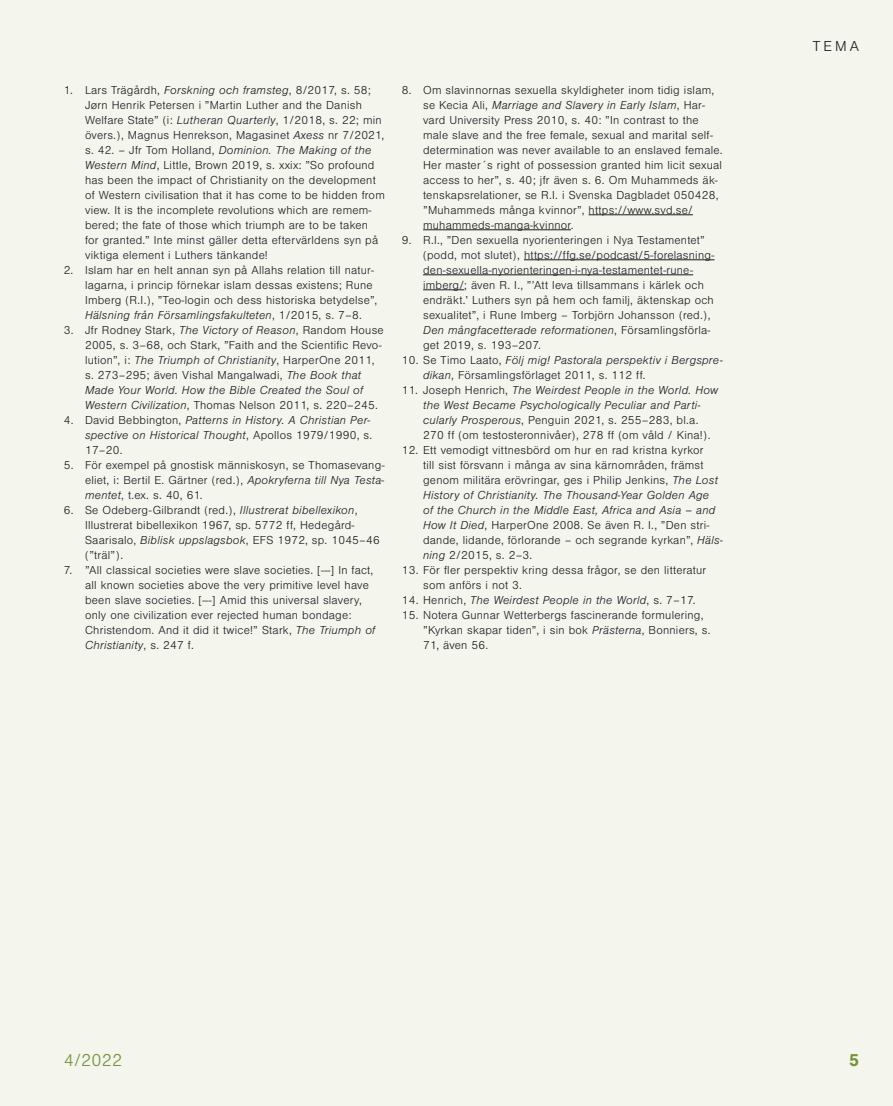
<style>
.page{position:relative;width:893px;height:1106px;background:#f4f5ed}
.page>*{position:absolute;margin:0;border:0;box-sizing:border-box;transform-origin:0 0}
.t1{font:300 18px "Nimbus San";color:#76933b}
.t2{font:700 18px "Nimbus San";color:#76933b}
.t3{font:300 15px "Nimbus San";color:#1b1c20}
.t4{font:300 12px/15px "Nimbus San";letter-spacing:.02em;color:#1b1c20}
.t5{font:italic 300 12px/15px "Nimbus San";letter-spacing:.02em;color:#1b1c20}
.s1{font-style:italic}
.s2{font-style:normal}
</style>
<div class="page">
<hr style="left:589px;top:214px;width:104px;height:1px;background:#1b1c20">
<hr style="left:423px;top:229px;width:148px;height:1px;background:#1b1c20">
<hr style="left:524px;top:259px;width:190px;height:1px;background:#1b1c20">
<hr style="left:423px;top:274px;width:270px;height:1px;background:#1b1c20">
<hr style="left:423px;top:289px;width:41px;height:1px;background:#1b1c20">
<p class="t4" style="left:85px;top:82px;width:301px;text-indent:-21px">1. Lars Trägårdh, <span class="s1">Forskning och framsteg</span>, 8/2017, s. 58; Jørn Henrik Petersen i ”Martin Luther and the Danish Welfare State” (i: <span class="s1">Lutheran Quarterly</span>, 1/2018, s. 22; min övers.), Magnus Henrekson, Magasinet <span class="s1">Axess</span> nr 7/2021, s. 42. – Jfr Tom Holland, <span class="s1">Dominion. The Making of the Western Mind</span>, Little, Brown 2019, s. xxix: ”So profound has been the impact of Christianity on the development of Western civilisation that it has come to be hidden from view. It is the incomplete revolutions which are remem&shy;bered; the fate of those which triumph are to be taken<br>for granted.” Inte minst gäller detta eftervärldens syn på viktiga element i Luthers tänkande!</p>
<p class="t4" style="left:85px;top:262px;width:294px;text-indent:-21px">2. Islam har en helt annan syn på Allahs relation till natur&shy;lagarna, i princip förnekar islam dessas existens; Rune Imberg (R.I.), ”Teo-login och dess historiska betydelse”, <span class="s1">Hälsning från Församlingsfakulteten</span>, 1/2015, s. 7–8.</p>
<p class="t4" style="left:85px;top:322px;width:300px;text-indent:-21px">3. Jfr Rodney Stark, <span class="s1">The Victory of Reason</span>, Random House 2005, s. 3–68, och Stark, ”Faith and the Scientific Revo&shy;lution”, i: <span class="s1">The Triumph of Christianity</span>, HarperOne 2011, s. 273–295; även Vishal Mangalwadi, <span class="s1">The Book that Made Your World. How the Bible Created the Soul of Western Civilization</span>, Thomas Nelson 2011, s. 220–245.</p>
<p class="t5" style="left:85px;top:412px;width:289px;text-indent:-21px"><span class="s2">4. David Bebbington,</span> Patterns in History. A Christian Per&shy;spective on Historical Thought<span class="s2">, Apollos 1979/1990, s.<br>17–20.</span></p>
<p class="t4" style="left:85px;top:457px;width:301px;text-align:justify;text-indent:-21px">5. För exempel på gnostisk människosyn, se Thomasevang&shy;eliet, i: Bertil E. Gärtner (red.), <span class="s1">Apokryferna till Nya Testa&shy;mentet</span>, t.ex. s. 40, 61.</p>
<p class="t4" style="left:85px;top:502px;width:296px;text-indent:-21px">6. Se Odeberg-Gilbrandt (red.), <span class="s1">Illustrerat bibellexikon</span>, Illustrerat bibellexikon 1967, sp. 5772 ff, Hedegård-Saarisalo, <span class="s1">Biblisk uppslagsbok</span>, EFS 1972, sp. 1045–46 (”träl”).</p>
<p class="t4" style="left:85px;top:562px;width:292px;text-indent:-21px">7. ”All classical societies were slave societies. [---] In fact, all known societies above the very primitive level have been slave societies. [---] Amid this universal slavery, only one civilization ever rejected human bondage:<br>Christendom. And it did it twice!” Stark, <span class="s1">The Triumph of Christianity</span>, s. 247 f.</p>
<p class="t4" style="left:423px;top:82px;width:301px;text-indent:-21px">8. Om slavinnornas sexuella skyldigheter inom tidig islam, se Kecia Ali, <span class="s1">Marriage and Slavery in Early Islam</span>, Har&shy;vard University Press 2010, s. 40: ”In contrast to the male slave and the free female, sexual and marital self&shy;determination was never available to an enslaved female.<br>Her master´s right of possession granted him licit sexual access to her”, s. 40; jfr även s. 6. Om Muhammeds äk&shy;tenskapsrelationer, se R.I. i Svenska Dagbladet 050428, ”Muhammeds många kvinnor”, https://www.svd.se/ muhammeds-manga-kvinnor.</p>
<p class="t4" style="left:423px;top:232px;width:293px;text-indent:-21px">9. R.I., ”Den sexuella nyorienteringen i Nya Testamentet” (podd, mot slutet), https://ffg.se/podcast/5-forelasning&shy;den-sexuella-nyorienteringen-i-nya-testamentet-rune&shy;imberg/; även R. I., ”’Att leva tillsammans i kärlek och endräkt.’ Luthers syn på hem och familj, äktenskap och sexualitet”, i Rune Imberg – Torbjörn Johansson (red.), <span class="s1">Den mångfacetterade reformationen</span>, Församlingsförla&shy;get 2019, s. 193–207.</p>
<p class="t4" style="left:423px;top:352px;width:301px;text-indent:-21px">10. Se Timo Laato, <span class="s1">Följ mig! Pastorala perspektiv i Bergspre&shy;dikan</span>, Församlingsförlaget 2011, s. 112 ff.</p>
<p class="t5" style="left:423px;top:382px;width:297px;text-indent:-21px"><span class="s2">11. Joseph Henrich,</span> The Weirdest People in the World. How the West Became Psychologically Peculiar and Parti&shy;cularly Prosperous<span class="s2">, Penguin 2021, s. 255–283, bl.a.<br>270 ff (om testosteronnivåer), 278 ff (om våld / Kina!).</span></p>
<p class="t4" style="left:423px;top:442px;width:301px;text-indent:-21px">12. Ett vemodigt vittnesbörd om hur en rad kristna kyrkor<br>till sist försvann i många av sina kärnområden, främst genom militära erövringar, ges i Philip Jenkins, <span class="s1">The Lost History of Christianity. The Thousand-Year Golden Age<br>of the Church in the Middle East, Africa and Asia – and How It Died</span>, HarperOne 2008. Se även R. I., ”Den stri&shy;dande, lidande, förlorande – och segrande kyrkan”, <span class="s1">Häls&shy;ning</span> 2/2015, s. 2–3.</p>
<p class="t4" style="left:423px;top:562px;width:285px;text-indent:-21px">13. För fler perspektiv kring dessa frågor, se den litteratur som anförs i not 3.</p>
<p class="t5" style="left:402px;top:592px;width:295px"><span class="s2">14. Henrich,</span> The Weirdest People in the World<span class="s2">, s. 7–17.</span></p>
<p class="t4" style="left:423px;top:607px;width:289px;text-indent:-21px">15. Notera Gunnar Wetterbergs fascinerande formulering, ”Kyrkan skapar tiden”, i sin bok <span class="s1">Prästerna</span>, Bonniers, s.<br>71, även 56.</p>
<p class="t3" style="left:813px;top:39px;width:48px">TEMA</p>
<h1 class="t1" style="left:64px;top:1050px;width:60px">4/2022</h1>
<h1 class="t2" style="left:849px;top:1050px;width:12px">5</h1>
</div>
